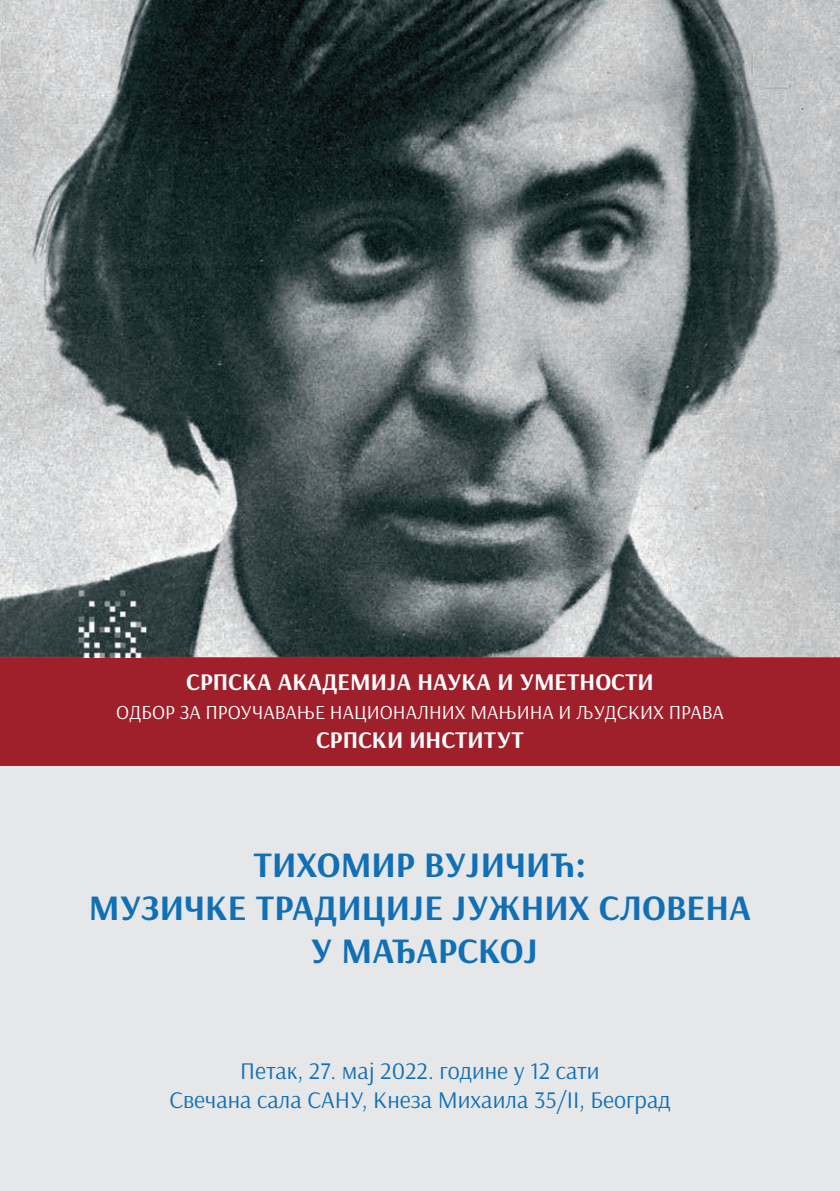
<style>
.page{position:relative;width:840px;height:1191px;background:#fff}
.page>*{position:absolute;margin:0;border:0;box-sizing:border-box;transform-origin:0 0}
.t1{font:700 36px/43.2px "Arsenal";color:#106fb5;text-align:center}
.t2{font:24px/28.8px "Arsenal";color:#106fb5;text-align:center}
.t3{font:700 24px "Arsenal";color:#fff}
.t4{font:20px "Arsenal";color:#fff}
</style>
<div class="page">
<div style="left:0;top:0;width:839px;height:1191px;background:#e6e7e9"></div>
<img style="left:0;top:0;width:839px;height:658px">
<div style="left:0;top:658px;width:839px;height:107px;background:#9f202b"></div>
<p class="t3" style="left:186px;top:667px;width:468px">СРПСКА АКАДЕМИЈА НАУКА И УМЕТНОСТИ</p>
<p class="t4" style="left:116px;top:700px;width:609px">ОДБОР ЗА ПРОУЧАВАЊЕ НАЦИОНАЛНИХ МАЊИНА И ЉУДСКИХ ПРАВА</p>
<p class="t3" style="left:316px;top:724px;width:209px">СРПСКИ ИНСТИТУТ</p>
<h1 class="t1" style="left:89px;top:844px;width:663px">ТИХОМИР ВУЈИЧИЋ:<br>МУЗИЧКЕ ТРАДИЦИЈЕ ЈУЖНИХ СЛОВЕНА<br>У МАЂАРСКОЈ</h1>
<p class="t2" style="left:169px;top:1057px;width:502px">Петак, 27. мај 2022. године у 12 сати<br>Свечана сала САНУ, Кнеза Михаила 35/II, Београд</p>
</div>
